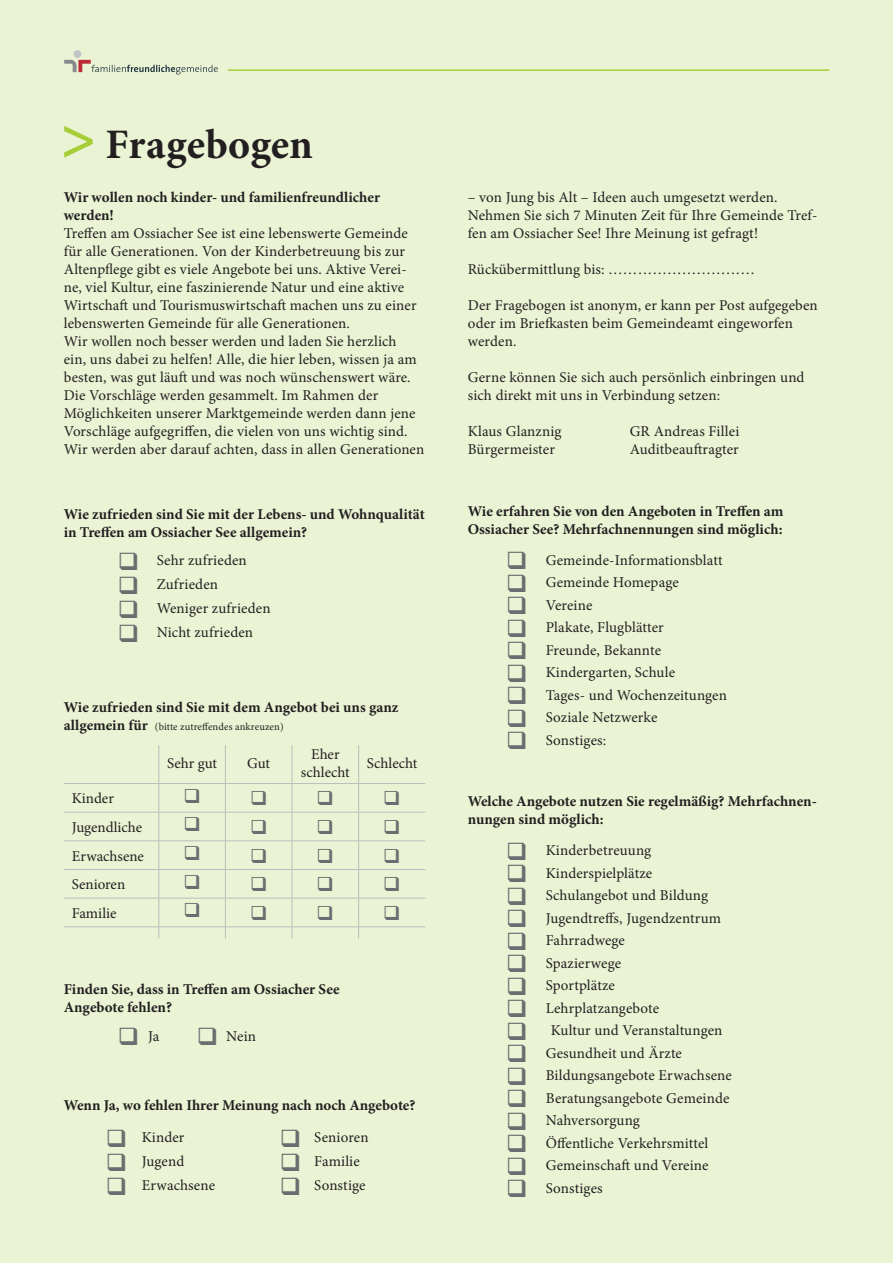
<style>
.page{position:relative;width:893px;height:1263px;background:#eaf3d4}
.page>*{position:absolute;margin:0;border:0;box-sizing:border-box;transform-origin:0 0}
.t1{font:700 42px "Minion Pro";letter-spacing:.005em;color:#231f20}
.t2{font:15px/18px "Minion Pro";letter-spacing:.01em;color:#231f20}
.t3{font:700 15px/18px "Minion Pro";color:#231f20}
.t4{font:10.5px "Minion Pro";letter-spacing:.01em;color:#231f20}
.s1{font-family:"Myriad Pro";font-weight:600;font-size:60px;color:#a6ce39}
.s2{color:#6c6d70}
.s3{font-weight:700;font-size:15px}
</style>
<div class="page">
<div style="left:74px;top:50px;width:7px;height:8px;background:#c2c3c5;border-radius:50%"></div>
<svg style="left:64px;top:60px;width:154px;height:15px"></svg>
<hr style="left:158px;top:745px;width:1px;height:38px;background:#bcbdc0">
<hr style="left:225px;top:745px;width:1px;height:38px;background:#bcbdc0">
<hr style="left:292px;top:745px;width:1px;height:38px;background:#bcbdc0">
<hr style="left:358px;top:745px;width:1px;height:38px;background:#bcbdc0">
<hr style="left:64px;top:783px;width:95px;height:1px;background:#bcbdc0">
<hr style="left:159px;top:783px;width:66px;height:1px;background:#bcbdc0">
<hr style="left:225px;top:783px;width:67px;height:1px;background:#bcbdc0">
<hr style="left:292px;top:783px;width:67px;height:1px;background:#bcbdc0">
<hr style="left:359px;top:783px;width:66px;height:1px;background:#bcbdc0">
<hr style="left:64px;top:812px;width:95px;height:1px;background:#bcbdc0">
<hr style="left:159px;top:812px;width:66px;height:1px;background:#bcbdc0">
<hr style="left:225px;top:812px;width:67px;height:1px;background:#bcbdc0">
<hr style="left:292px;top:812px;width:67px;height:1px;background:#bcbdc0">
<hr style="left:359px;top:812px;width:66px;height:1px;background:#bcbdc0">
<hr style="left:64px;top:840px;width:95px;height:1px;background:#bcbdc0">
<hr style="left:159px;top:840px;width:66px;height:1px;background:#bcbdc0">
<hr style="left:225px;top:840px;width:67px;height:1px;background:#bcbdc0">
<hr style="left:292px;top:840px;width:67px;height:1px;background:#bcbdc0">
<hr style="left:359px;top:840px;width:66px;height:1px;background:#bcbdc0">
<hr style="left:64px;top:869px;width:95px;height:1px;background:#bcbdc0">
<hr style="left:159px;top:869px;width:66px;height:1px;background:#bcbdc0">
<hr style="left:225px;top:869px;width:67px;height:1px;background:#bcbdc0">
<hr style="left:292px;top:869px;width:67px;height:1px;background:#bcbdc0">
<hr style="left:359px;top:869px;width:66px;height:1px;background:#bcbdc0">
<hr style="left:64px;top:898px;width:95px;height:1px;background:#bcbdc0">
<hr style="left:159px;top:898px;width:66px;height:1px;background:#bcbdc0">
<hr style="left:225px;top:898px;width:67px;height:1px;background:#bcbdc0">
<hr style="left:292px;top:898px;width:67px;height:1px;background:#bcbdc0">
<hr style="left:359px;top:898px;width:66px;height:1px;background:#bcbdc0">
<svg style="left:158px;top:784px;width:1px;height:154px"></svg>
<svg style="left:225px;top:784px;width:1px;height:154px"></svg>
<svg style="left:292px;top:784px;width:1px;height:154px"></svg>
<svg style="left:358px;top:784px;width:1px;height:154px"></svg>
<hr style="left:64px;top:926px;width:95px;height:1px;background:#bcbdc0">
<hr style="left:159px;top:926px;width:66px;height:1px;background:#bcbdc0">
<hr style="left:225px;top:926px;width:67px;height:1px;background:#bcbdc0">
<hr style="left:292px;top:926px;width:67px;height:1px;background:#bcbdc0">
<hr style="left:359px;top:926px;width:66px;height:1px;background:#bcbdc0">
<hr style="left:228px;top:69px;width:601px;height:2px;background:#a6ce39">
<h1 class="t1" style="left:61px;top:115px;width:254px"><span class="s1">&gt;</span> Fragebogen</h1>
<p class="t3" style="left:64px;top:188px;width:318px">Wir wollen noch kinder- und familienfreundlicher werden!</p>
<p class="t2" style="left:64px;top:225px;width:362px">Treffen am Ossiacher See ist eine lebenswerte Gemeinde für alle Generationen. Von der Kinderbetreuung bis zur Altenpflege gibt es viele Angebote bei uns. Aktive Verei&shy;ne, viel Kultur, eine faszinierende Natur und eine aktive Wirtschaft und Tourismuswirtschaft machen uns zu einer lebenswerten Gemeinde für alle Generationen.<br>Wir wollen noch besser werden und laden Sie herzlich<br>ein, uns dabei zu helfen! Alle, die hier leben, wissen ja am besten, was gut läuft und was noch wünschenswert wäre.<br>Die Vorschläge werden gesammelt. Im Rahmen der Möglichkeiten unserer Marktgemeinde werden dann jene Vorschläge aufgegriffen, die vielen von uns wichtig sind.<br>Wir werden aber darauf achten, dass in allen Generationen</p>
<p class="t3" style="left:64px;top:505px;width:362px">Wie zufrieden sind Sie mit der Lebens- und Wohnqualität in Treffen am Ossiacher See allgemein?</p>
<p class="t2" style="left:118px;top:552px;width:131px"><span class="s2">❑</span> Sehr zufrieden</p>
<p class="t2" style="left:118px;top:576px;width:102px"><span class="s2">❑</span> Zufrieden</p>
<p class="t2" style="left:118px;top:600px;width:154px"><span class="s2">❑</span> Weniger zufrieden</p>
<p class="t2" style="left:118px;top:624px;width:137px"><span class="s2">❑</span> Nicht zufrieden</p>
<p class="t3" style="left:64px;top:697px;width:336px">Wie zufrieden sind Sie mit dem Angebot bei uns ganz</p>
<p class="t4" style="left:64px;top:719px;width:221px"><span class="s3">allgemein für</span> (bitte zutreffendes ankreuzen)</p>
<p class="t2" style="left:72px;top:789px;width:44px">Kinder</p>
<p class="t2" style="left:72px;top:818px;width:72px">Jugendliche</p>
<p class="t2" style="left:72px;top:847px;width:74px">Erwachsene</p>
<p class="t2" style="left:72px;top:875px;width:55px">Senioren</p>
<p class="t2" style="left:72px;top:904px;width:46px">Familie</p>
<p class="t2" style="left:167px;top:754px;width:51px">Sehr gut</p>
<p class="t2" style="left:247px;top:754px;width:24px">Gut</p>
<p class="t2" style="left:301px;top:745px;width:50px;text-align:center">Eher schlecht</p>
<p class="t2" style="left:367px;top:754px;width:52px">Schlecht</p>
<p class="t3" style="left:64px;top:980px;width:277px">Finden Sie, dass in Treffen am Ossiacher See<br>Angebote fehlen?</p>
<p class="t2" style="left:118px;top:1027px;width:43px"><span class="s2">❑</span> Ja</p>
<p class="t2" style="left:197px;top:1027px;width:61px"><span class="s2">❑</span> Nein</p>
<p class="t3" style="left:64px;top:1096px;width:353px">Wenn Ja, wo fehlen Ihrer Meinung nach noch Angebote?</p>
<p class="t2" style="left:106px;top:1129px;width:80px"><span class="s2">❑</span> Kinder</p>
<p class="t2" style="left:280px;top:1129px;width:90px"><span class="s2">❑</span> Senioren</p>
<p class="t2" style="left:106px;top:1153px;width:80px"><span class="s2">❑</span> Jugend</p>
<p class="t2" style="left:280px;top:1153px;width:82px"><span class="s2">❑</span> Familie</p>
<p class="t2" style="left:106px;top:1177px;width:111px"><span class="s2">❑</span> Erwachsene</p>
<p class="t2" style="left:280px;top:1177px;width:87px"><span class="s2">❑</span> Sonstige</p>
<p class="t2" style="left:468px;top:189px;width:351px">– von Jung bis Alt – Ideen auch umgesetzt werden.<br>Nehmen Sie sich 7 Minuten Zeit für Ihre Gemeinde Tref&shy;fen am Ossiacher See! Ihre Meinung ist gefragt!</p>
<p class="t2" style="left:468px;top:261px;width:289px">Rückübermittlung bis: …………………………</p>
<p class="t2" style="left:468px;top:297px;width:352px">Der Fragebogen ist anonym, er kann per Post aufgegeben oder im Briefkasten beim Gemeindeamt eingeworfen werden.</p>
<p class="t2" style="left:468px;top:369px;width:338px">Gerne können Sie sich auch persönlich einbringen und sich direkt mit uns in Verbindung setzen:</p>
<p class="t2" style="left:468px;top:423px;width:95px">Klaus Glanznig</p>
<p class="t2" style="left:630px;top:423px;width:111px">GR Andreas Fillei</p>
<p class="t2" style="left:468px;top:441px;width:89px">Bürgermeister</p>
<p class="t2" style="left:630px;top:441px;width:111px">Auditbeauftragter</p>
<p class="t3" style="left:468px;top:502px;width:317px">Wie erfahren Sie von den Angeboten in Treffen am<br>Ossiacher See? Mehrfachnennungen sind möglich:</p>
<p class="t2" style="left:506px;top:551px;width:218px"><span class="s2">❑</span> Gemeinde-Informationsblatt</p>
<p class="t2" style="left:506px;top:574px;width:174px"><span class="s2">❑</span> Gemeinde Homepage</p>
<p class="t2" style="left:506px;top:596px;width:88px"><span class="s2">❑</span> Vereine</p>
<p class="t2" style="left:506px;top:619px;width:159px"><span class="s2">❑</span> Plakate, Flugblätter</p>
<p class="t2" style="left:506px;top:641px;width:157px"><span class="s2">❑</span> Freunde, Bekannte</p>
<p class="t2" style="left:506px;top:664px;width:171px"><span class="s2">❑</span> Kindergarten, Schule</p>
<p class="t2" style="left:506px;top:686px;width:222px"><span class="s2">❑</span> Tages- und Wochenzeitungen</p>
<p class="t2" style="left:506px;top:709px;width:153px"><span class="s2">❑</span> Soziale Netzwerke</p>
<p class="t2" style="left:506px;top:731px;width:102px"><span class="s2">❑</span> Sonstiges:</p>
<p class="t3" style="left:468px;top:792px;width:351px">Welche Angebote nutzen Sie regelmäßig? Mehrfachnen&shy;nungen sind möglich:</p>
<p class="t2" style="left:506px;top:841px;width:147px"><span class="s2">❑</span> Kinderbetreuung</p>
<p class="t2" style="left:506px;top:864px;width:148px"><span class="s2">❑</span> Kinderspielplätze</p>
<p class="t2" style="left:506px;top:886px;width:204px"><span class="s2">❑</span> Schulangebot und Bildung</p>
<p class="t2" style="left:506px;top:909px;width:217px"><span class="s2">❑</span> Jugendtreffs, Jugendzentrum</p>
<p class="t2" style="left:506px;top:931px;width:120px"><span class="s2">❑</span> Fahrradwege</p>
<p class="t2" style="left:506px;top:954px;width:117px"><span class="s2">❑</span> Spazierwege</p>
<p class="t2" style="left:506px;top:976px;width:110px"><span class="s2">❑</span> Sportplätze</p>
<p class="t2" style="left:506px;top:999px;width:155px"><span class="s2">❑</span> Lehrplatzangebote</p>
<p class="t2" style="left:506px;top:1021px;width:218px"><span class="s2">❑</span> Kultur und Veranstaltungen</p>
<p class="t2" style="left:506px;top:1044px;width:177px"><span class="s2">❑</span> Gesundheit und Ärzte</p>
<p class="t2" style="left:506px;top:1066px;width:227px"><span class="s2">❑</span> Bildungsangebote Erwachsene</p>
<p class="t2" style="left:506px;top:1089px;width:225px"><span class="s2">❑</span> Beratungsangebote Gemeinde</p>
<p class="t2" style="left:506px;top:1111px;width:135px"><span class="s2">❑</span> Nahversorgung</p>
<p class="t2" style="left:506px;top:1134px;width:204px"><span class="s2">❑</span> Öffentliche Verkehrsmittel</p>
<p class="t2" style="left:506px;top:1156px;width:204px"><span class="s2">❑</span> Gemeinschaft und Vereine</p>
<p class="t2" style="left:506px;top:1179px;width:98px"><span class="s2">❑</span> Sonstiges</p>
</div>
